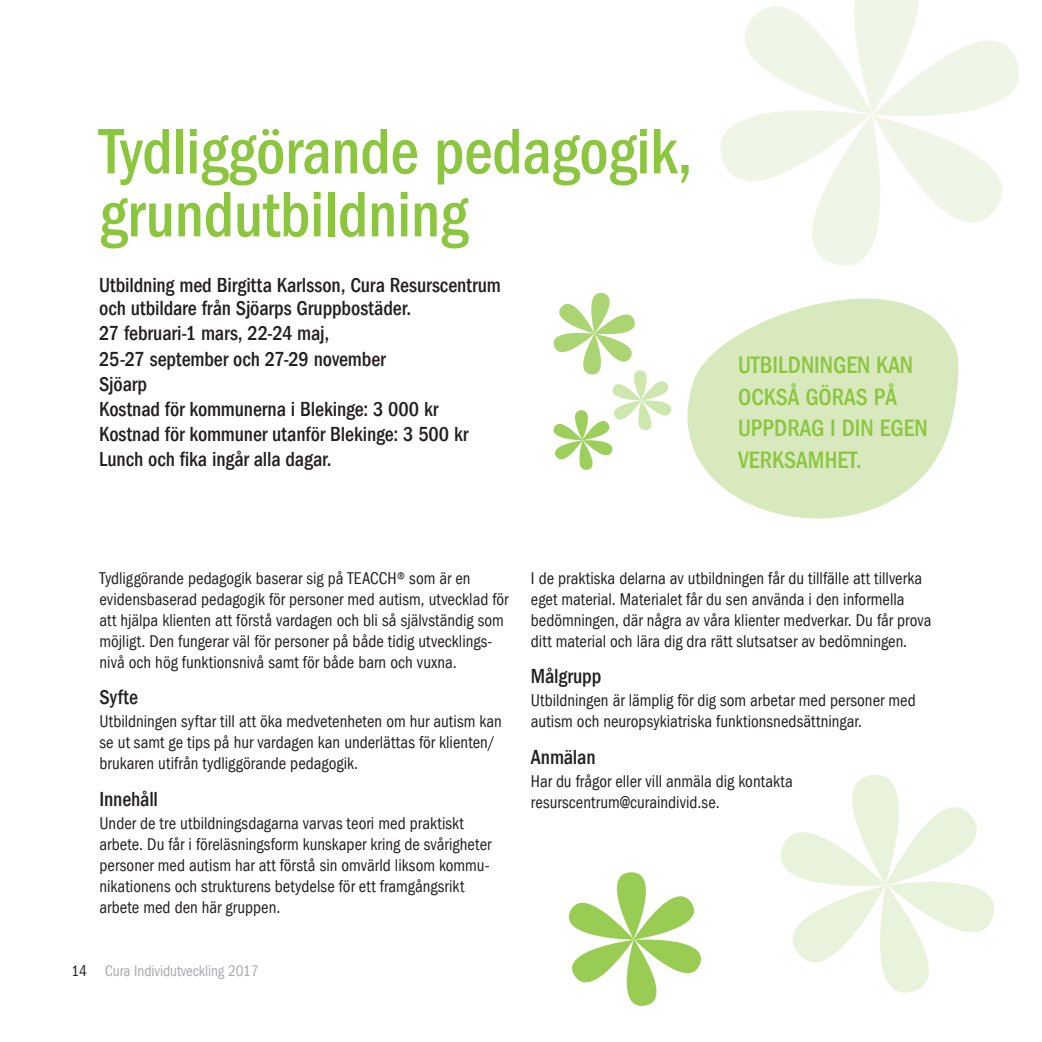
<style>
.page{position:relative;width:1042px;height:1042px;background:#fff}
.page>*{position:absolute;margin:0;border:0;box-sizing:border-box;transform-origin:0 0}
.t1{font:500 condensed 66.5px/63px "Franklin Gothic LT";letter-spacing:-.005em;color:#8bc63e;scale:.96 1}
.t2{font:500 condensed 24.5px/31.5px "Franklin Gothic LT";color:#8bc63e;scale:.96 1}
.t3{font:500 condensed 21px/25.2px "Franklin Gothic LT";letter-spacing:-.005em;color:#231f20;scale:.96 1}
.t4{font:condensed 17.5px/21px "Franklin Gothic LT";color:#231f20;scale:.96 1}
.t5{font:condensed 15.75px "Franklin Gothic LT";letter-spacing:-.005em;color:#a8a9ad;scale:.96 1}
.s1{color:#231f20}
</style>
<div class="page">
<hr style="left:1041px;top:0;width:1px;height:1042px;background:#9a4c9d">
<svg style="left:720px;top:0;width:299px;height:252px"></svg>
<svg style="left:780px;top:775px;width:214px;height:218px"></svg>
<svg style="left:568px;top:872px;width:133px;height:134px"></svg>
<svg style="left:553px;top:292px;width:96px;height:178px"></svg>
<svg style="left:649px;top:252px;width:310px;height:267px;fill:#d8e9bd"></svg>
<h1 class="t1" style="left:99px;top:120px;width:619px">Tydliggörande pedagogik, grundutbildning</h1>
<p class="t3" style="left:99px;top:274px;width:420px;line-height:22.8px">Utbildning med Birgitta Karlsson, Cura Resurscentrum och utbildare från Sjöarps Gruppbostäder.</p>
<p class="t3" style="left:99px;top:321px;width:386px">27 februari-1 mars, 22-24 maj,<br>25-27 september och 27-29 november<br>Sjöarp<br>Kostnad för kommunerna i Blekinge: 3 000 kr<br>Kostnad för kommuner utanför Blekinge: 3 500 kr<br>Lunch och fika ingår alla dagar.</p>
<h2 class="t2" style="left:738px;top:350px;width:199px">UTBILDNINGEN KAN<br>OCKSÅ GÖRAS PÅ<br>UPPDRAG I DIN EGEN<br>VERKSAMHET.</h2>
<p class="t4" style="left:99px;top:567px;width:427px">Tydliggörande pedagogik baserar sig på TEACCH® som är en evidensbaserad pedagogik för personer med autism, utvecklad för att hjälpa klienten att förstå vardagen och bli så självständig som möjligt. Den fungerar väl för personer på både tidig utvecklings&shy;nivå och hög funktionsnivå samt för både barn och vuxna.</p>
<p class="t3" style="left:99px;top:684px;width:42px">Syfte</p>
<p class="t4" style="left:99px;top:711px;width:421px">Utbildningen syftar till att öka medvetenheten om hur autism kan se ut samt ge tips på hur vardagen kan underlättas för klienten/ brukaren utifrån tydliggörande pedagogik.</p>
<p class="t3" style="left:99px;top:786px;width:63px">Innehåll</p>
<p class="t4" style="left:99px;top:813px;width:410px">Under de tre utbildningsdagarna varvas teori med praktiskt arbete. Du får i föreläsningsform kunskaper kring de svårigheter personer med autism har att förstå sin omvärld liksom kommu&shy;nikationens och strukturens betydelse för ett framgångsrikt arbete med den här gruppen.</p>
<p class="t5" style="left:71px;top:961px;width:197px"><span class="s1">14</span> Cura Individutveckling 2017</p>
<p class="t4" style="left:531px;top:567px;width:419px">I de praktiska delarna av utbildningen får du tillfälle att tillverka eget material. Materialet får du sen använda i den informella bedömningen, där några av våra klienter medverkar. Du får prova ditt material och lära dig dra rätt slutsatser av bedömningen.</p>
<p class="t3" style="left:531px;top:663px;width:75px">Målgrupp</p>
<p class="t4" style="left:531px;top:690px;width:402px">Utbildningen är lämplig för dig som arbetar med personer med autism och neuropsykiatriska funktionsnedsättningar.</p>
<p class="t3" style="left:531px;top:744px;width:69px">Anmälan</p>
<p class="t4" style="left:531px;top:771px;width:274px">Har du frågor eller vill anmäla dig kontakta resurscentrum@curaindivid.se.</p>
</div>
